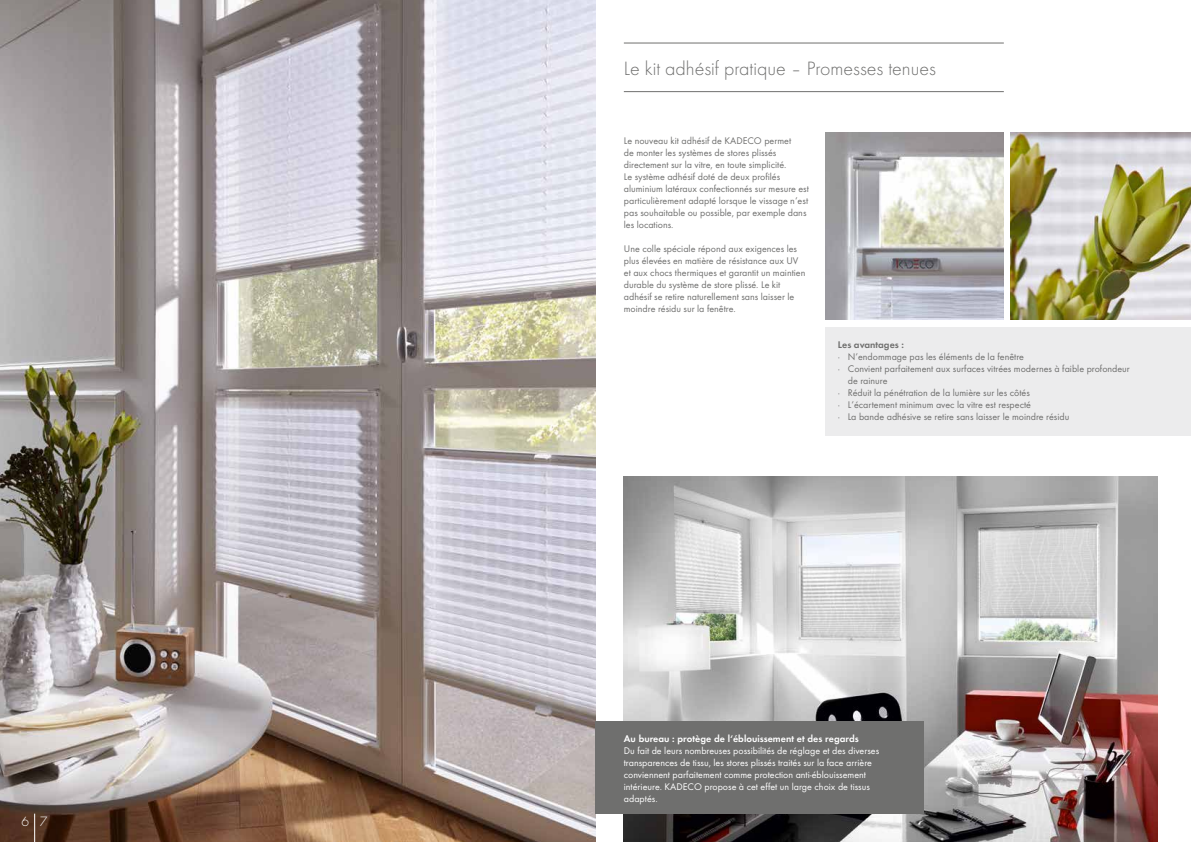
<style>
.page{position:relative;width:1191px;height:842px;background:#fff}
.page>*{position:absolute;margin:0;border:0;box-sizing:border-box;transform-origin:0 0}
.t1{font:300 20px "Futura T";color:#6f6f6e}
.t2{font:300 14px "Futura T";color:#fff}
.t3{font:10px/12px "Futura T";color:#6f6f6e}
.t4{font:10px/12px "Futura T";color:#fff}
.t5{font:600 10px "Futura T";color:#fff}
.t6{font:600 10px "Futura T";color:#6f6f6e}
</style>
<div class="page">
<img style="left:0;top:0;width:595px;height:842px">
<img style="left:624px;top:476px;width:533px;height:366px">
<svg style="left:34px;top:814px;width:1px;height:28px"></svg>
<img style="left:1011px;top:132px;width:180px;height:188px">
<img style="left:825px;top:132px;width:178px;height:188px">
<hr style="left:624px;top:43px;width:379px;height:1px;background:#6f6f6e">
<hr style="left:624px;top:91px;width:379px;height:1px;background:#6f6f6e">
<div style="left:825px;top:328px;width:366px;height:108px;background:#ececed"></div>
<div style="left:595px;top:721px;width:329px;height:93px;background:#6f6f6e"></div>
<h2 class="t2" style="left:21px;top:813px;width:28px">6 7</h2>
<h1 class="t1" style="left:624px;top:57px;width:314px">Le kit adhésif pratique – Promesses tenues</h1>
<p class="t3" style="left:624px;top:135px;width:187px">Le nouveau kit adhésif de KADECO permet<br>de monter les systèmes de stores plissés directement sur la vitre, en toute simplicité.<br>Le système adhésif doté de deux profilés aluminium latéraux confectionnés sur mesure est particulièrement adapté lorsque le vissage n‘est pas souhaitable ou possible, par exemple dans les locations.</p>
<p class="t3" style="left:624px;top:243px;width:183px">Une colle spéciale répond aux exigences les plus élevées en matière de résistance aux UV et aux chocs thermiques et garantit un maintien durable du système de store plissé. Le kit adhésif se retire naturellement sans laisser le moindre résidu sur la fenêtre.</p>
<p class="t6" style="left:838px;top:339px;width:67px">Les avantages :</p>
<p class="t3" style="left:838px;top:351px;width:187px">· N‘endommage pas les éléments de la fenêtre</p>
<p class="t3" style="left:838px;top:363px;width:293px">· Convient parfaitement aux surfaces vitrées modernes à faible profondeur</p>
<p class="t3" style="left:848px;top:375px;width:41px">de rainure</p>
<p class="t3" style="left:838px;top:387px;width:193px">· Réduit la pénétration de la lumière sur les côtés</p>
<p class="t3" style="left:838px;top:399px;width:195px">· L‘écartement minimum avec la vitre est respecté</p>
<p class="t3" style="left:838px;top:411px;width:233px">· La bande adhésive se retire sans laisser le moindre résidu</p>
<p class="t5" style="left:624px;top:733px;width:236px">Au bureau : protège de l‘éblouissement et des regards</p>
<p class="t4" style="left:624px;top:744px;width:257px">Du fait de leurs nombreuses possibilités de réglage et des diverses transparences de tissu, les stores plissés traités sur la face arrière conviennent parfaitement comme protection anti-éblouissement intérieure. KADECO propose à cet effet un large choix de tissus adaptés.</p>
</div>
